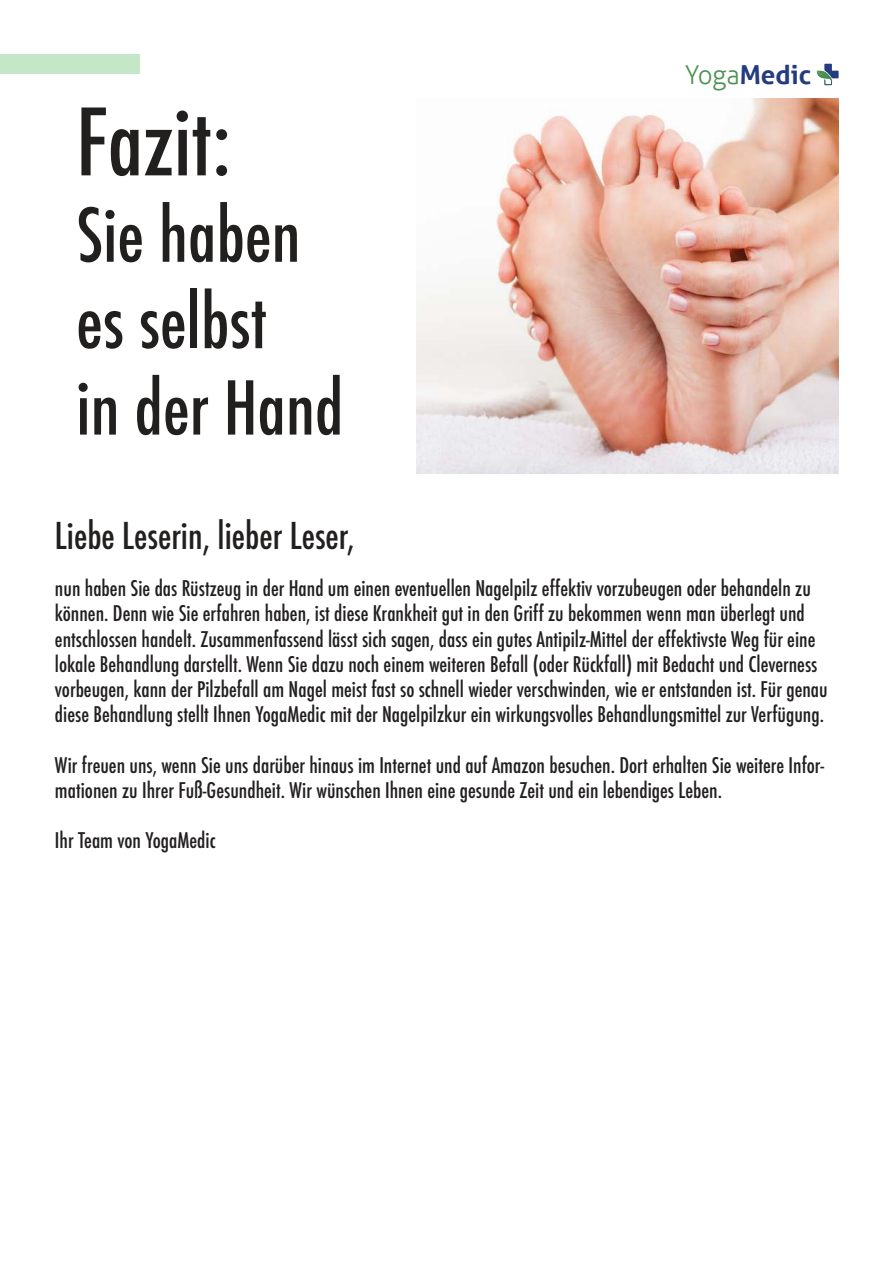
<style>
.page{position:relative;width:893px;height:1263px;background:#fff}
.page>*{position:absolute;margin:0;border:0;box-sizing:border-box;transform-origin:0 0}
.t1{font:500 condensed 90px "Futura";color:#221f1f}
.t2{font:500 condensed 72px/86.4px "Futura";color:#221f1f}
.t3{font:500 condensed 36px "Futura";color:#221f1f}
.t4{font:700 26.1px "Aller";color:#243b7f}
.t5{font:500 condensed 21px/25.2px "Futura";color:#221f1f}
.s1{font-weight:300;color:#4d9252}
</style>
<div class="page">
<svg style="left:817px;top:64px;width:22px;height:20px"></svg>
<img style="left:817px;top:71px;width:15px;height:14px">
<img style="left:417px;top:99px;width:421px;height:374px">
<div style="left:0;top:54px;width:139px;height:20px;background:#c6e6c8"></div>
<h1 class="t1" style="left:76px;top:91px;width:156px">Fazit:</h1>
<h2 class="t2" style="left:76px;top:193px;width:269px">Sie haben es selbst<br>in der Hand</h2>
<p class="t4" style="left:685px;top:60px;width:128px"><span class="s1">Yoga</span>Medic</p>
<h3 class="t3" style="left:55px;top:515px;width:301px">Liebe Leserin, lieber Leser,</h3>
<p class="t5" style="left:55px;top:576px;width:774px">nun haben Sie das Rüstzeug in der Hand um einen eventuellen Nagelpilz effektiv vorzubeugen oder behandeln zu können. Denn wie Sie erfahren haben, ist diese Krankheit gut in den Griff zu bekommen wenn man überlegt und entschlossen handelt. Zusammenfassend lässt sich sagen, dass ein gutes Antipilz-Mittel der effektivste Weg für eine lokale Behandlung darstellt. Wenn Sie dazu noch einem weiteren Befall (oder Rückfall) mit Bedacht und Cleverness vorbeugen, kann der Pilzbefall am Nagel meist fast so schnell wieder verschwinden, wie er entstanden ist. Für genau diese Behandlung stellt Ihnen YogaMedic mit der Nagelpilzkur ein wirkungsvolles Behandlungsmittel zur Verfügung.</p>
<p class="t5" style="left:55px;top:752px;width:771px">Wir freuen uns, wenn Sie uns darüber hinaus im Internet und auf Amazon besuchen. Dort erhalten Sie weitere Infor&shy;mationen zu Ihrer Fuß-Gesundheit. Wir wünschen Ihnen eine gesunde Zeit und ein lebendiges Leben.</p>
<p class="t5" style="left:55px;top:828px;width:162px">Ihr Team von YogaMedic</p>
</div>
